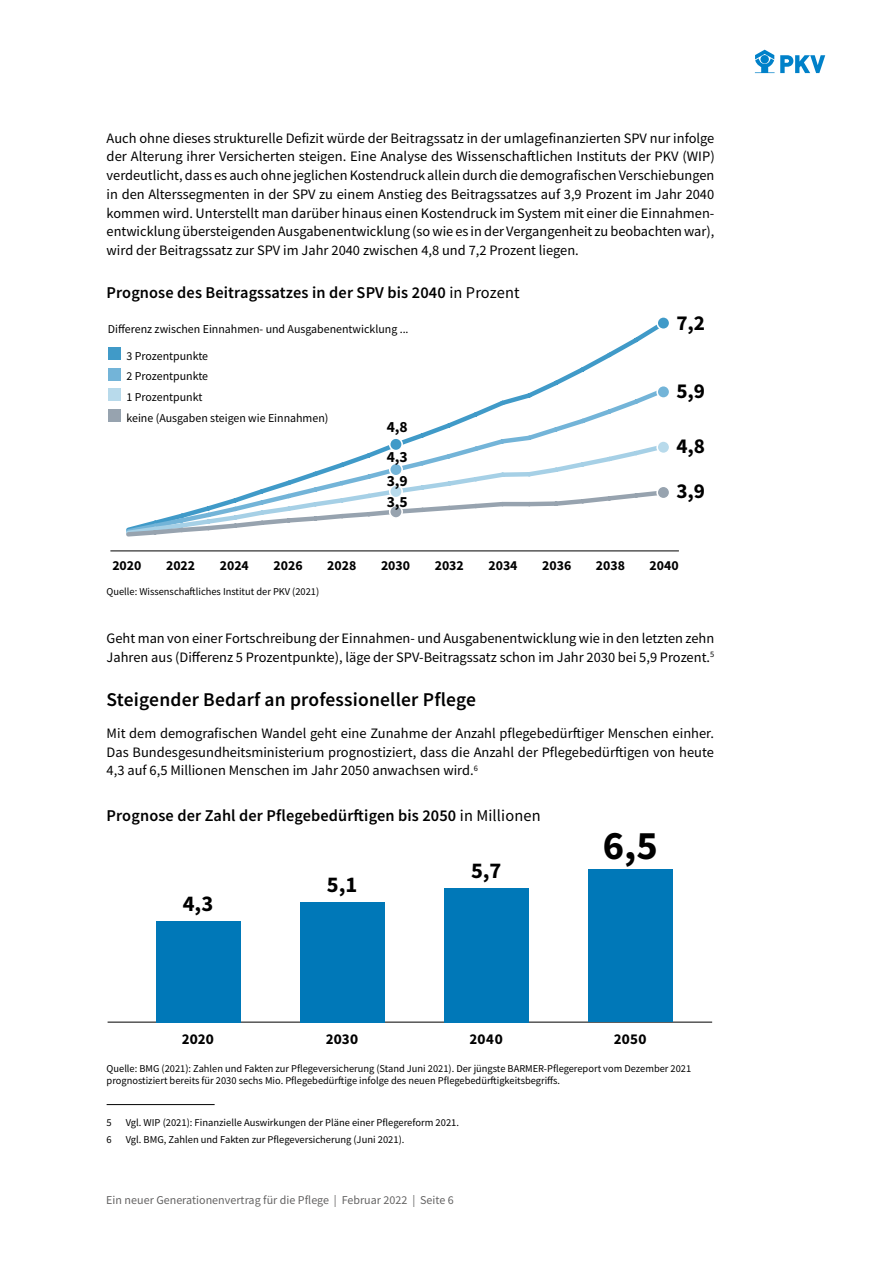
<style>
.page{position:relative;width:893px;height:1263px;background:#fff}
.page>*{position:absolute;margin:0;border:0;box-sizing:border-box;transform-origin:0 0}
.t1{font:700 40.5px "Source Sans Pro";color:#000}
.t2{font:700 22.5px "Source Sans Pro";color:#000}
.t3{font:700 21.15px "Source Sans Pro";color:#000}
.t4{font:600 19.5px "Source Sans Pro";letter-spacing:.01em;color:#000}
.t5{font:600 16.5px "Source Sans Pro";letter-spacing:.01em;color:#000}
.t6{font:700 15.6px/29.5px "Source Sans Pro";color:#000}
.t7{font:700 15px "Source Sans Pro";letter-spacing:-.01em;color:#000}
.t8{font:14.4px/18.8px "Source Sans Pro";color:#000;text-align:justify}
.t9{font:700 13.8px "Source Sans Pro";color:#000}
.t10{font:12px/20.7px "Source Sans Pro";color:#000}
.t11{font:12px "Source Sans Pro";color:#646363}
.t12{font:10.5px/12px "Source Sans Pro";color:#000}
.s1{font-weight:400}
</style>
<div class="page">
<svg style="left:755px;top:50px;width:70px;height:23px"></svg>
<hr style="left:107px;top:1104px;width:108px;height:1px;background:#000">
<svg style="left:546px;top:325px;width:113px;height:60px"></svg>
<svg style="left:402px;top:385px;width:255px;height:56px"></svg>
<svg style="left:265px;top:441px;width:392px;height:47px"></svg>
<svg style="left:126px;top:488px;width:531px;height:49px"></svg>
<div style="left:657px;top:486px;width:13px;height:13px;background:#97a3af;border-radius:50%"></div>
<div style="left:656px;top:485px;width:14px;height:14px;border:2px solid #fff;border-radius:50%"></div>
<div style="left:657px;top:441px;width:13px;height:12px;background:#b8daeb;border-radius:50%"></div>
<div style="left:656px;top:440px;width:14px;height:14px;border:2px solid #fff;border-radius:50%"></div>
<div style="left:657px;top:386px;width:13px;height:12px;background:#73b4d8;border-radius:50%"></div>
<div style="left:656px;top:385px;width:14px;height:14px;border:2px solid #fff;border-radius:50%"></div>
<div style="left:390px;top:506px;width:12px;height:12px;background:#97a3af;border-radius:50%"></div>
<div style="left:389px;top:505px;width:14px;height:14px;border:2px solid #fff;border-radius:50%"></div>
<div style="left:390px;top:485px;width:12px;height:13px;background:#b8daeb;border-radius:50%"></div>
<div style="left:389px;top:484px;width:14px;height:14px;border:2px solid #fff;border-radius:50%"></div>
<div style="left:390px;top:463px;width:12px;height:13px;background:#73b4d8;border-radius:50%"></div>
<div style="left:389px;top:462px;width:14px;height:14px;border:2px solid #fff;border-radius:50%"></div>
<div style="left:390px;top:438px;width:12px;height:13px;background:#409ac8;border-radius:50%"></div>
<div style="left:389px;top:437px;width:14px;height:14px;border:2px solid #fff;border-radius:50%"></div>
<div style="left:657px;top:317px;width:13px;height:12px;background:#409ac8;border-radius:50%"></div>
<div style="left:656px;top:316px;width:14px;height:14px;border:2px solid #fff;border-radius:50%"></div>
<div style="left:108px;top:347px;width:13px;height:13px;background:#409ac8"></div>
<div style="left:108px;top:368px;width:13px;height:12px;background:#73b4d8"></div>
<div style="left:108px;top:388px;width:13px;height:13px;background:#b8daeb"></div>
<div style="left:108px;top:409px;width:13px;height:13px;background:#97a3af"></div>
<hr style="left:110px;top:551px;width:569px;height:1px;background:#000">
<hr style="left:108px;top:1022px;width:604px;height:1px;background:#000">
<div style="left:156px;top:921px;width:84px;height:101px;background:#0078b8"></div>
<div style="left:300px;top:902px;width:84px;height:120px;background:#0078b8"></div>
<div style="left:444px;top:888px;width:84px;height:134px;background:#0078b8"></div>
<div style="left:588px;top:869px;width:84px;height:153px;background:#0078b8"></div>
<p class="t8" style="left:107px;top:128px;width:610px">Auch ohne dieses strukturelle Defizit würde der Beitragssatz in der umlagefinanzierten SPV nur infolge der Alterung ihrer Versicherten steigen. Eine Analyse des Wissenschaftlichen Instituts der PKV (WIP) verdeutlicht, dass es auch ohne jeglichen Kostendruck allein durch die demografischen Verschiebungen in den Alterssegmenten in der SPV zu einem Anstieg des Beitragssatzes auf 3,9 Prozent im Jahr 2040 kommen wird. Unterstellt man darüber hinaus einen Kostendruck im System mit einer die Einnahmen&shy;entwicklung übersteigenden Ausgabenentwicklung (so wie es in der Vergangenheit zu beobachten war), wird der Beitragssatz zur SPV im Jahr 2040 zwischen 4,8 und 7,2 Prozent liegen.</p>
<p class="t5" style="left:107px;top:282px;width:415px">Prognose des Beitragssatzes in der SPV bis 2040 <span class="s1">in Prozent</span></p>
<h3 class="t3" style="left:676px;top:308px;width:30px">7,2</h3>
<p class="t10" style="left:108px;top:318px;width:302px">Differenz zwischen Einnahmen- und Ausgabenentwicklung ...</p>
<p class="t10" style="left:126px;top:345px;width:203px">3 Prozentpunkte<br>2 Prozentpunkte<br>1 Prozentpunkt<br>keine (Ausgaben steigen wie Einnahmen)</p>
<h3 class="t3" style="left:676px;top:377px;width:30px">5,9</h3>
<h3 class="t3" style="left:676px;top:432px;width:30px">4,8</h3>
<p class="t6" style="left:387px;top:412px;width:23px">4,8<br>4,3</p>
<p class="t6" style="left:387px;top:470px;width:23px;line-height:21.5px">3,9<br>3,5</p>
<h3 class="t3" style="left:676px;top:477px;width:30px">3,9</h3>
<p class="t9" style="left:112px;top:556px;width:31px">2020</p>
<p class="t9" style="left:166px;top:556px;width:31px">2022</p>
<p class="t9" style="left:220px;top:556px;width:31px">2024</p>
<p class="t9" style="left:274px;top:556px;width:31px">2026</p>
<p class="t9" style="left:327px;top:556px;width:31px">2028</p>
<p class="t9" style="left:381px;top:556px;width:31px">2030</p>
<p class="t9" style="left:435px;top:556px;width:31px">2032</p>
<p class="t9" style="left:488px;top:556px;width:31px">2034</p>
<p class="t9" style="left:542px;top:556px;width:31px">2036</p>
<p class="t9" style="left:596px;top:556px;width:31px">2038</p>
<p class="t9" style="left:650px;top:556px;width:31px">2040</p>
<p class="t12" style="left:107px;top:586px;width:214px">Quelle: Wissenschaftliches Institut der PKV (2021)</p>
<p class="t8" style="left:107px;top:629px;width:609px">Geht man von einer Fortschreibung der Einnahmen- und Ausgabenentwicklung wie in den letzten zehn<br>Jahren aus (Differenz 5 Prozentpunkte), läge der SPV-Beitragssatz schon im Jahr 2030 bei 5,9 Prozent.<sup>5</sup></p>
<h3 class="t4" style="left:107px;top:687px;width:371px">Steigender Bedarf an professioneller Pflege</h3>
<p class="t8" style="left:107px;top:724px;width:609px">Mit dem demografischen Wandel geht eine Zunahme der Anzahl pflegebedürftiger Menschen einher.<br>Das Bundesgesundheitsministerium prognostiziert, dass die Anzahl der Pflegebedürftigen von heute 4,3 auf 6,5 Millionen Menschen im Jahr 2050 anwachsen wird.<sup>6</sup></p>
<p class="t5" style="left:107px;top:804px;width:435px">Prognose der Zahl der Pflegebedürftigen bis 2050 <span class="s1">in Millionen</span></p>
<h2 class="t2" style="left:183px;top:888px;width:32px">4,3</h2>
<p class="t7" style="left:182px;top:1029px;width:34px">2020</p>
<h2 class="t2" style="left:327px;top:869px;width:32px">5,1</h2>
<p class="t7" style="left:326px;top:1029px;width:34px">2030</p>
<h2 class="t2" style="left:471px;top:855px;width:32px">5,7</h2>
<p class="t7" style="left:469px;top:1029px;width:35px">2040</p>
<h1 class="t1" style="left:603px;top:818px;width:56px">6,5</h1>
<p class="t7" style="left:614px;top:1029px;width:35px">2050</p>
<p class="t12" style="left:107px;top:1063px;width:586px">Quelle: BMG (2021): Zahlen und Fakten zur Pflegeversicherung (Stand Juni 2021). Der jüngste BARMER-Pflegereport vom Dezember 2021 prognostiziert bereits für 2030 sechs Mio. Pflegebedürftige infolge des neuen Pflegebedürftigkeitsbegriffs.</p>
<p class="t12" style="left:107px;top:1116px;width:7px">5</p>
<p class="t12" style="left:126px;top:1116px;width:335px">Vgl. WIP (2021): Finanzielle Auswirkungen der Pläne einer Pflegereform 2021.</p>
<p class="t12" style="left:107px;top:1133px;width:7px">6</p>
<p class="t12" style="left:126px;top:1133px;width:280px">Vgl. BMG, Zahlen und Fakten zur Pflegeversicherung (Juni 2021).</p>
<p class="t11" style="left:106px;top:1192px;width:349px">Ein neuer Generationenvertrag für die Pflege | Februar 2022 | Seite 6</p>
</div>
